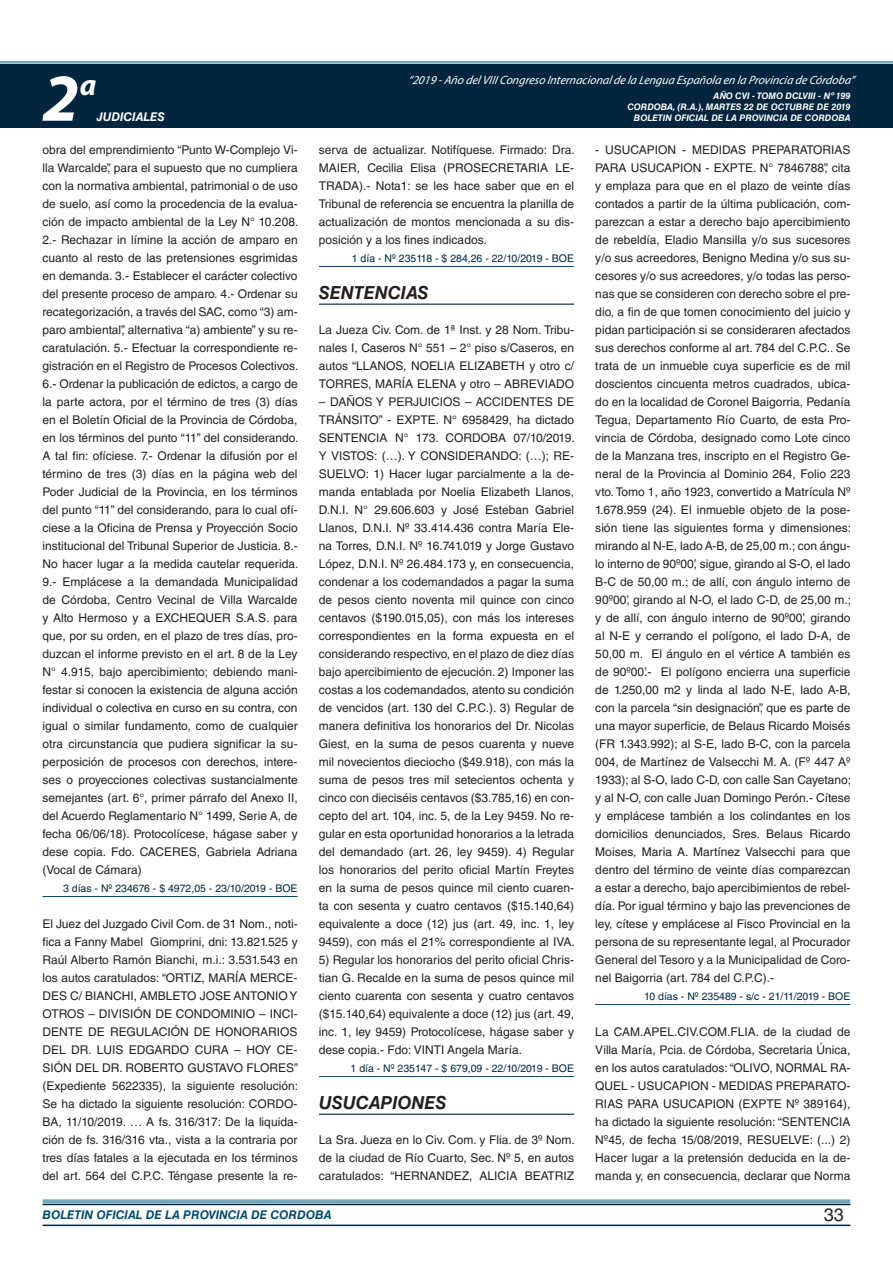
<style>
.page{position:relative;width:893px;height:1263px;background:#fff}
.page>*{position:absolute;margin:0;border:0;box-sizing:border-box;transform-origin:0 0}
.t1{font:italic 700 67.5px "Myriad Pro";color:#fff}
.t2{font:italic 700 30px "Myriad Pro";color:#fff}
.t3{font:italic 700 18px "Helvetica LT Std";color:#231f20}
.t4{font:18px "Helvetica LT Std";color:#231f20}
.t5{font:12px/18px "Helvetica LT Std";color:#231f20;text-align:justify}
.t6{font:italic 12px "Myriad Pro";color:#fff}
.t7{font:italic 700 12px "Helvetica LT Std";color:#004b6c}
.t8{font:italic 700 12px "Helvetica LT Std";color:#fff}
.t9{font:10.5px "Helvetica LT Std";color:#00263f}
.t10{font:italic 700 9px/10.8px "Helvetica LT Std";color:#fff;text-align:right}
</style>
<div class="page">
<div style="left:0;top:61px;width:893px;height:6px;background:#fff;opacity:.75"></div>
<div style="left:0;top:64px;width:893px;height:64px;background:#00263f"></div>
<hr style="left:43px;top:1224px;width:807px;height:2px;background:#00263f">
<div style="left:42px;top:1198px;width:809px;height:8px;background:#fff;opacity:.75"></div>
<hr style="left:43px;top:896px;width:255px;height:1px;background:#004b6c">
<hr style="left:319px;top:266px;width:255px;height:1px;background:#004b6c">
<hr style="left:319px;top:304px;width:255px;height:1px;background:#00263f">
<hr style="left:319px;top:1076px;width:255px;height:1px;background:#004b6c">
<hr style="left:319px;top:1114px;width:255px;height:1px;background:#00263f">
<hr style="left:595px;top:1004px;width:255px;height:1px;background:#004b6c">
<h2 class="t2" style="left:80px;top:66px;width:18px">a</h2>
<p class="t6" style="left:408px;top:72px;width:448px">“2019 -Año delVIIICongreso Internacionalde la Lengua Esp añola en la Provincia de Córdoba”</p>
<h1 class="t1" style="left:43px;top:54px;width:38px">2</h1>
<p class="t10" style="left:627px;top:91px;width:225px">AÑO CVI - TOMO DCLVIII - Nº 199<br>CORDOBA, (R.A.), MARTES 22 DE OCTUBRE DE 2019</p>
<p class="t8" style="left:97px;top:110px;width:70px">JUDICIALES</p>
<p class="t10" style="left:634px;top:112px;width:218px">BOLETIN OFICIAL DE LA PROVINCIA DE CORDOBA</p>
<p class="t5" style="left:43px;top:141px;width:257px">obra del emprendimiento “Punto W-Complejo Vi&shy;lla Warcalde”, para el supuesto que no cumpliera con la normativa ambiental, patrimonial o de uso de suelo, así como la procedencia de la evalua&shy;ción de impacto ambiental de la Ley N° 10.208.<br>2.- Rechazar in límine la acción de amparo en cuanto al resto de las pretensiones esgrimidas en demanda. 3.- Establecer el carácter colectivo del presente proceso de amparo. 4.- Ordenar su recategorización, a través del SAC, como “3) am&shy;paro ambiental”, alternativa “a) ambiente” y su re&shy;caratulación. 5.- Efectuar la correspondiente re&shy;gistración en el Registro de Procesos Colectivos.<br>6.- Ordenar la publicación de edictos, a cargo de la parte actora, por el término de tres (3) días en el Boletín Oficial de la Provincia de Córdoba, en los términos del punto “11” del considerando.<br>A tal fin: ofíciese. 7.- Ordenar la difusión por el término de tres (3) días en la página web del Poder Judicial de la Provincia, en los términos del punto “11” del considerando, para lo cual ofí&shy;ciese a la Oficina de Prensa y Proyección Socio institucional del Tribunal Superior de Justicia. 8.- No hacer lugar a la medida cautelar requerida.<br>9.- Emplácese a la demandada Municipalidad de Córdoba, Centro Vecinal de Villa Warcalde y Alto Hermoso y a EXCHEQUER S.A.S. para que, por su orden, en el plazo de tres días, pro&shy;duzcan el informe previsto en el art. 8 de la Ley N° 4.915, bajo apercibimiento; debiendo mani&shy;festar si conocen la existencia de alguna acción individual o colectiva en curso en su contra, con igual o similar fundamento, como de cualquier otra circunstancia que pudiera significar la su&shy;perposición de procesos con derechos, intere&shy;ses o proyecciones colectivas sustancialmente semejantes (art. 6°, primer párrafo del Anexo II, del Acuerdo Reglamentario N° 1499, Serie A, de fecha 06/06/18). Protocolícese, hágase saber y dese copia. Fdo. CACERES, Gabriela Adriana (Vocal de Cámara)</p>
<p class="t9" style="left:63px;top:882px;width:236px">3 días - Nº 234676 - $ 4972,05 - 23/10/2019 - BOE</p>
<p class="t5" style="left:43px;top:915px;width:257px">El Juez del Juzgado Civil Com. de 31 Nom., noti&shy;fica a Fanny Mabel Giomprini, dni: 13.821.525 y Raúl Alberto Ramón Bianchi, m.i.: 3.531.543 en los autos caratulados: “ORTIZ, MARÍA MERCE-DES C/ BIANCHI, AMBLETO JOSE ANTONIO Y OTROS – DIVISIÓN DE CONDOMINIO – INCI-DENTE DE REGULACIÓN DE HONORARIOS DEL DR. LUIS EDGARDO CURA – HOY CE-SIÓN DEL DR. ROBERTO GUSTAVO FLORES” (Expediente 5622335), la siguiente resolución:<br>Se ha dictado la siguiente resolución: CORDO-BA, 11/10/2019. … A fs. 316/317: De la liquida&shy;ción de fs. 316/316 vta., vista a la contraria por tres días fatales a la ejecutada en los términos del art. 564 del C.P.C. Téngase presente la re-</p>
<p class="t5" style="left:319px;top:141px;width:257px">serva de actualizar. Notifíquese. Firmado: Dra.<br>MAIER, Cecilia Elisa (PROSECRETARIA LE-TRADA).- Nota1: se les hace saber que en el Tribunal de referencia se encuentra la planilla de actualización de montos mencionada a su dis&shy;posición y a los fines indicados.</p>
<p class="t9" style="left:352px;top:252px;width:224px">1 día - Nº 235118 - $ 284,26 - 22/10/2019 - BOE</p>
<h3 class="t3" style="left:319px;top:282px;width:111px">SENTENCIAS</h3>
<p class="t5" style="left:319px;top:321px;width:257px">La Jueza Civ. Com. de 1ª Inst. y 28 Nom. Tribu&shy;nales I, Caseros N° 551 – 2° piso s/Caseros, en autos “LLANOS, NOELIA ELIZABETH y otro c/ TORRES, MARÍA ELENA y otro – ABREVIADO</p>
<p class="t5" style="left:319px;top:393px;width:257px">– DAÑOS Y PERJUICIOS – ACCIDENTES DE TRÁNSITO” - EXPTE. N° 6958429, ha dictado SENTENCIA N° 173. CORDOBA 07/10/2019.<br>Y VISTOS: (…). Y CONSIDERANDO: (…); RE-SUELVO: 1) Hacer lugar parcialmente a la de&shy;manda entablada por Noelia Elizabeth Llanos, D.N.I. N° 29.606.603 y José Esteban Gabriel Llanos, D.N.I. Nº 33.414.436 contra María Ele&shy;na Torres, D.N.I. Nº 16.741.019 y Jorge Gustavo López, D.N.I. Nº 26.484.173 y, en consecuencia, condenar a los codemandados a pagar la suma de pesos ciento noventa mil quince con cinco centavos ($190.015,05), con más los intereses correspondientes en la forma expuesta en el considerando respectivo, en el plazo de diez días bajo apercibimiento de ejecución. 2) Imponer las costas a los codemandados, atento su condición de vencidos (art. 130 del C.P.C.). 3) Regular de manera definitiva los honorarios del Dr. Nicolas Giest, en la suma de pesos cuarenta y nueve mil novecientos dieciocho ($49.918), con más la suma de pesos tres mil setecientos ochenta y cinco con dieciséis centavos ($3.785,16) en con&shy;cepto del art. 104, inc. 5, de la Ley 9459. No re&shy;gular en esta oportunidad honorarios a la letrada del demandado (art. 26, ley 9459). 4) Regular los honorarios del perito oficial Martín Freytes en la suma de pesos quince mil ciento cuaren&shy;ta con sesenta y cuatro centavos ($15.140,64) equivalente a doce (12) jus (art. 49, inc. 1, ley 9459), con más el 21% correspondiente al IVA.</p>
<p class="t5" style="left:319px;top:951px;width:257px">5) Regular los honorarios del perito oficial Chris&shy;tian G. Recalde en la suma de pesos quince mil ciento cuarenta con sesenta y cuatro centavos ($15.140,64) equivalente a doce (12) jus (art. 49, inc. 1, ley 9459) Protocolícese, hágase saber y dese copia.- Fdo: VINTI Angela María.</p>
<p class="t9" style="left:351px;top:1062px;width:225px">1 día - Nº 235147 - $ 679,09 - 22/10/2019 - BOE</p>
<h3 class="t3" style="left:319px;top:1092px;width:129px">USUCAPIONES</h3>
<p class="t5" style="left:319px;top:1131px;width:257px">La Sra. Jueza en lo Civ. Com. y Flia. de 3º Nom. de la ciudad de Río Cuarto, Sec. Nº 5, en autos caratulados: “HERNANDEZ, ALICIA BEATRIZ</p>
<p class="t5" style="left:595px;top:141px;width:257px">- USUCAPION - MEDIDAS PREPARATORIAS PARA USUCAPION - EXPTE. N° 7846788”, cita y emplaza para que en el plazo de veinte días contados a partir de la última publicación, com&shy;parezcan a estar a derecho bajo apercibimiento de rebeldía, Eladio Mansilla y/o sus sucesores y/o sus acreedores, Benigno Medina y/o sus su&shy;cesores y/o sus acreedores, y/o todas las perso&shy;nas que se consideren con derecho sobre el pre&shy;dio, a fin de que tomen conocimiento del juicio y pidan participación si se consideraren afectados sus derechos conforme al art. 784 del C.P.C.. Se trata de un inmueble cuya superficie es de mil doscientos cincuenta metros cuadrados, ubica&shy;do en la localidad de Coronel Baigorria, Pedanía Tegua, Departamento Río Cuarto, de esta Pro&shy;vincia de Córdoba, designado como Lote cinco de la Manzana tres, inscripto en el Registro Ge&shy;neral de la Provincia al Dominio 264, Folio 223 vto. Tomo 1, año 1923, convertido a Matrícula Nº 1.678.959 (24). El inmueble objeto de la pose&shy;sión tiene las siguientes forma y dimensiones: mirando al N-E, lado A-B, de 25,00 m.; con ángu&shy;lo interno de 90º00’, sigue, girando al S-O, el lado B-C de 50,00 m.; de allí, con ángulo interno de 90º00’, girando al N-O, el lado C-D, de 25,00 m.; y de allí, con ángulo interno de 90º00’, girando al N-E y cerrando el polígono, el lado D-A, de 50,00 m. El ángulo en el vértice A también es de 90º00’.- El polígono encierra una superficie de 1.250,00 m2 y linda al lado N-E, lado A-B, con la parcela “sin designación”, que es parte de una mayor superficie, de Belaus Ricardo Moisés (FR 1.343.992); al S-E, lado B-C, con la parcela 004, de Martínez de Valsecchi M. A. (Fº 447 Aº 1933); al S-O, lado C-D, con calle San Cayetano; y al N-O, con calle Juan Domingo Perón.- Cítese y emplácese también a los colindantes en los domicilios denunciados, Sres. Belaus Ricardo Moises, Maria A. Martínez Valsecchi para que dentro del término de veinte días comparezcan a estar a derecho, bajo apercibimientos de rebel&shy;día. Por igual término y bajo las prevenciones de ley, cítese y emplácese al Fisco Provincial en la persona de su representante legal, al Procurador General del Tesoro y a la Municipalidad de Coro&shy;nel Baigorria (art. 784 del C.P.C).-</p>
<p class="t9" style="left:644px;top:990px;width:208px">10 días - Nº 235489 - s/c - 21/11/2019 - BOE</p>
<p class="t5" style="left:595px;top:1023px;width:257px">La CAM.APEL.CIV.COM.FLIA. de la ciudad de Villa María, Pcia. de Córdoba, Secretaria Única, en los autos caratulados: “OLIVO, NORMAL RA-QUEL - USUCAPION - MEDIDAS PREPARATO-RIAS PARA USUCAPION (EXPTE Nº 389164), ha dictado la siguiente resolución: “SENTENCIA Nº45, de fecha 15/08/2019, RESUELVE: (...) 2)<br>Hacer lugar a la pretensión deducida en la de&shy;manda y, en consecuencia, declarar que Norma</p>
<p class="t7" style="left:43px;top:1208px;width:290px">BOLETIN OFICIAL DE LA PROVINCIA DE CORDOBA</p>
<h3 class="t4" style="left:824px;top:1204px;width:22px">33</h3>
</div>
